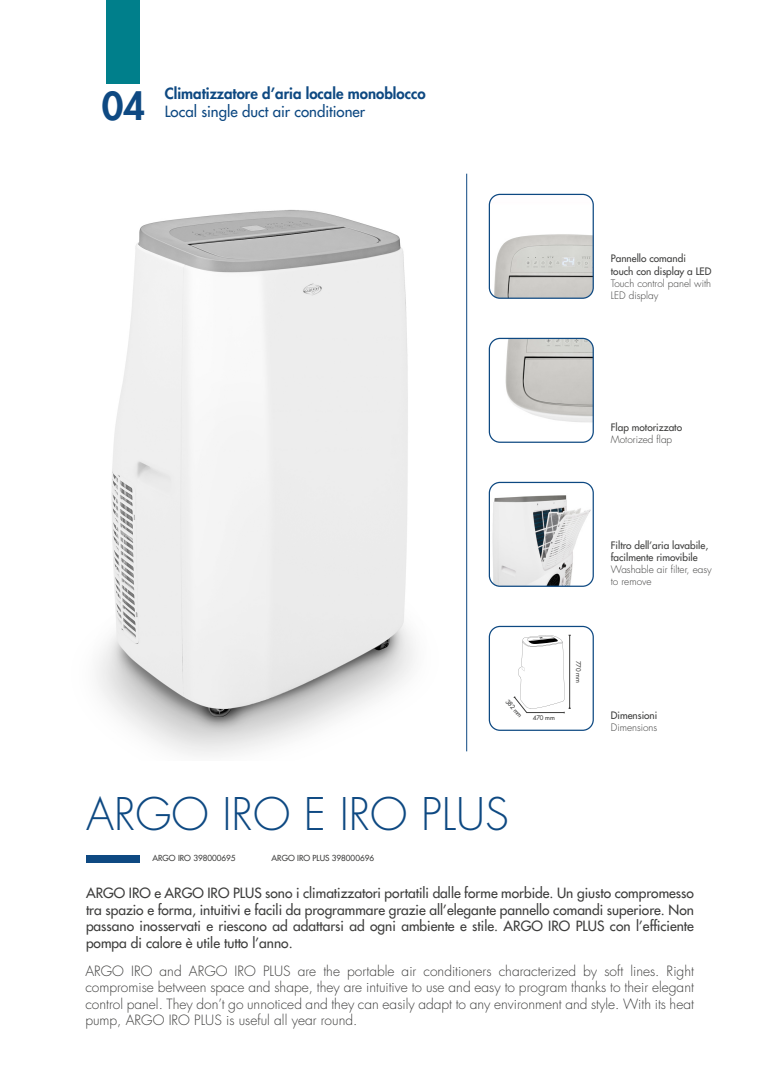
<style>
.page{position:relative;width:780px;height:1088px;background:#fff}
.page>*{position:absolute;margin:0;border:0;box-sizing:border-box;transform-origin:0 0}
.t1{font:300 43.75px "Futura LT";color:#0e4982}
.t2{font:800 37.5px "Futura LT";color:#0e4982}
.t3{font:800 15px "Futura LT";color:#0e4982}
.t4{font:15px "Futura LT";color:#0e4982}
.t5{font:300 13.75px/16.5px "Futura LT";color:#3d3d3c;text-align:justify}
.t6{font:13.75px/16.5px "Futura LT";color:#3d3d3c;text-align:justify}
.t7{font:10px/12px "Futura LT";color:#3d3d3c}
.t8{font:300 10px/12px "Futura LT";color:#3d3d3c}
.t9{font:8.12px "Futura LT";color:#3d3d3c}
.t10{font:6.25px "Futura LT";letter-spacing:-.01em;color:#3d3d3c}
</style>
<div class="page">
<img style="left:490px;top:194px;width:102px;height:103px">
<div style="left:488px;top:194px;width:106px;height:105px;border:1px solid #0e4982;border-radius:11px"></div>
<img style="left:490px;top:338px;width:102px;height:103px">
<div style="left:488px;top:338px;width:106px;height:105px;border:1px solid #0e4982;border-radius:11px"></div>
<img style="left:490px;top:482px;width:102px;height:103px">
<div style="left:488px;top:482px;width:106px;height:105px;border:1px solid #0e4982;border-radius:11px"></div>
<div style="left:488px;top:626px;width:106px;height:105px;border:1px solid #0e4982;border-radius:11px"></div>
<svg style="left:513px;top:635px;width:57px;height:78px"></svg>
<hr style="left:466px;top:174px;width:1px;height:577px;background:#0e4982">
<div style="left:86px;top:855px;width:53px;height:8px;background:#0e4982"></div>
<img style="left:97px;top:209px;width:318px;height:546px">
<div style="left:107px;top:0;width:33px;height:83px;background:#007f8b"></div>
<p class="t2" style="left:102px;top:81px;width:45px">04</p>
<p class="t3" style="left:165px;top:83px;width:262px">Climatizzatore d’aria locale monoblocco</p>
<p class="t4" style="left:165px;top:102px;width:202px">Local single duct air conditioner</p>
<p class="t7" style="left:611px;top:252px;width:76px">Pannello comandi</p>
<p class="t7" style="left:611px;top:265px;width:102px">touch con display a LED</p>
<p class="t8" style="left:611px;top:277px;width:102px">Touch control panel with<br>LED display</p>
<p class="t7" style="left:611px;top:421px;width:73px">Flap motorizzato</p>
<p class="t8" style="left:611px;top:433px;width:63px">Motorized flap</p>
<p class="t7" style="left:611px;top:539px;width:99px">Filtro dell’aria lavabile, facilmente rimovibile</p>
<p class="t8" style="left:611px;top:563px;width:102px">Washable air filter, easy to remove</p>
<p class="t10" style="left:510px;top:697px;width:23px;rotate:49deg">382 mm</p>
<p class="t10" style="left:533px;top:714px;width:23px">470 mm</p>
<p class="t10" style="left:582px;top:661px;width:23px;rotate:90deg">770 mm</p>
<p class="t1" style="left:86px;top:787px;width:424px">ARGO IRO E IRO PLUS</p>
<p class="t9" style="left:152px;top:853px;width:85px">ARGO IRO 398000695</p>
<p class="t9" style="left:271px;top:853px;width:104px">ARGO IRO PLUS 398000696</p>
<p class="t7" style="left:611px;top:709px;width:48px">Dimensioni</p>
<p class="t8" style="left:611px;top:721px;width:48px">Dimensions</p>
<p class="t6" style="left:86px;top:885px;width:609px">ARGO IRO e ARGO IRO PLUS sono i climatizzatori portatili dalle forme morbide. Un giusto compromesso tra spazio e forma, intuitivi e facili da programmare grazie all’elegante pannello comandi superiore. Non passano inosservati e riescono ad adattarsi ad ogni ambiente e stile. ARGO IRO PLUS con l’efficiente pompa di calore è utile tutto l’anno.</p>
<p class="t5" style="left:85px;top:963px;width:610px">ARGO IRO and ARGO IRO PLUS are the portable air conditioners characterized by soft lines. Right compromise between space and shape, they are intuitive to use and easy to program thanks to their elegant control panel. They don’t go unnoticed and they can easily adapt to any environment and style. With its heat pump, ARGO IRO PLUS is useful all year round.</p>
</div>
